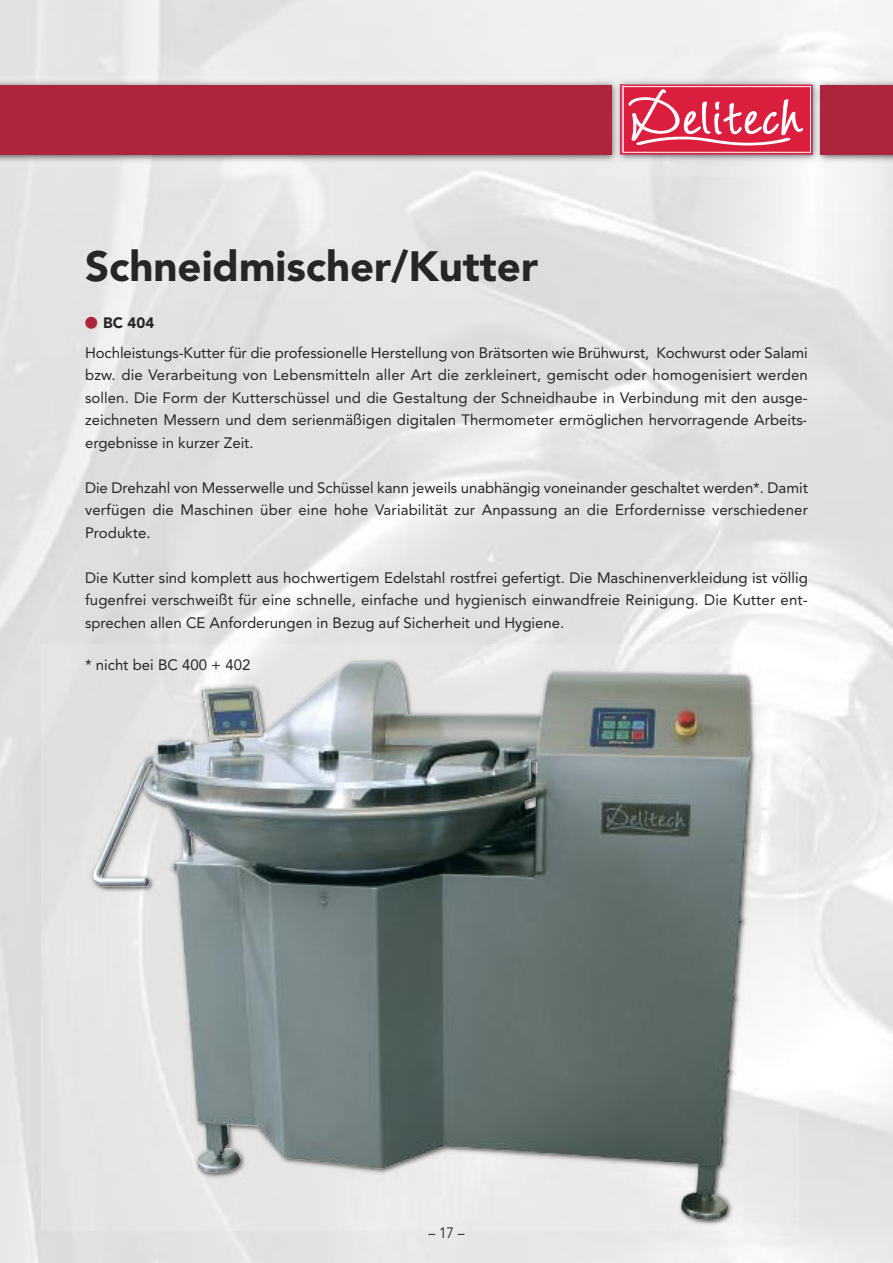
<style>
.page{position:relative;width:893px;height:1263px;background:#fff}
.page>*{position:absolute;margin:0;border:0;box-sizing:border-box;transform-origin:0 0}
.t1{font:900 42px "Avenir";color:#272627}
.t2{font:15px/22.5px "Avenir";color:#272627;text-align:justify}
.t3{font:15px "Avenir";color:#272627;scale:.9 1}
.s1{font-family:"European Pi One";color:#ab253c}
.s2{font-weight:900}
</style>
<div class="page">
<img style="left:596px;top:55px;width:234px;height:122px">
<div style="left:621px;top:85px;width:191px;height:69px;background:#db1e3d"></div>
<div style="left:622px;top:86px;width:189px;height:67px;border:1px solid #fff"></div>
<svg style="left:628px;top:89px;width:175px;height:57px"></svg>
<img style="left:0;top:76px;width:623px;height:90px">
<img style="left:621px;top:85px;width:2px;height:69px">
<div style="left:0;top:85px;width:611px;height:69px;background:#ab253c"></div>
<img style="left:811px;top:76px;width:82px;height:90px">
<img style="left:811px;top:85px;width:1px;height:69px">
<div style="left:821px;top:85px;width:72px;height:69px;background:#ab253c"></div>
<img style="left:41px;top:644px;width:758px;height:587px">
<img style="left:93px;top:661px;width:658px;height:560px">
<h1 class="t1" style="left:85px;top:250px;width:455px">Schneidmischer/Kutter</h1>
<p class="t2" style="left:85px;top:309px;width:724px;line-height:30px"><span class="s1">-</span> <span class="s2">BC 404<br></span>Hochleistungs-Kutter für die professionelle Herstellung von Brätsorten wie Brühwurst, Kochwurst oder Salami</p>
<p class="t2" style="left:85px;top:365px;width:724px">bzw. die Verarbeitung von Lebensmitteln aller Art die zerkleinert, gemischt oder homogenisiert werden sollen. Die Form der Kutterschüssel und die Gestaltung der Schneidhaube in Verbindung mit den ausge&shy;zeichneten Messern und dem serienmäßigen digitalen Thermometer ermöglichen hervorragende Arbeits&shy;ergebnisse in kurzer Zeit.</p>
<p class="t2" style="left:85px;top:477px;width:724px">Die Drehzahl von Messerwelle und Schüssel kann jeweils unabhängig voneinander geschaltet werden*. Damit verfügen die Maschinen über eine hohe Variabilität zur Anpassung an die Erfordernisse verschiedener Produkte.</p>
<p class="t2" style="left:85px;top:567px;width:724px">Die Kutter sind komplett aus hochwertigem Edelstahl rostfrei gefertigt. Die Maschinenverkleidung ist völlig fugenfrei verschweißt für eine schnelle, einfache und hygienisch einwandfreie Reinigung. Die Kutter ent&shy;sprechen allen CE Anforderungen in Bezug auf Sicherheit und Hygiene.</p>
<p class="t2" style="left:85px;top:654px;width:167px">* nicht bei BC 400 + 402</p>
<p class="t3" style="left:428px;top:1227px;width:41px">–17–</p>
</div>
